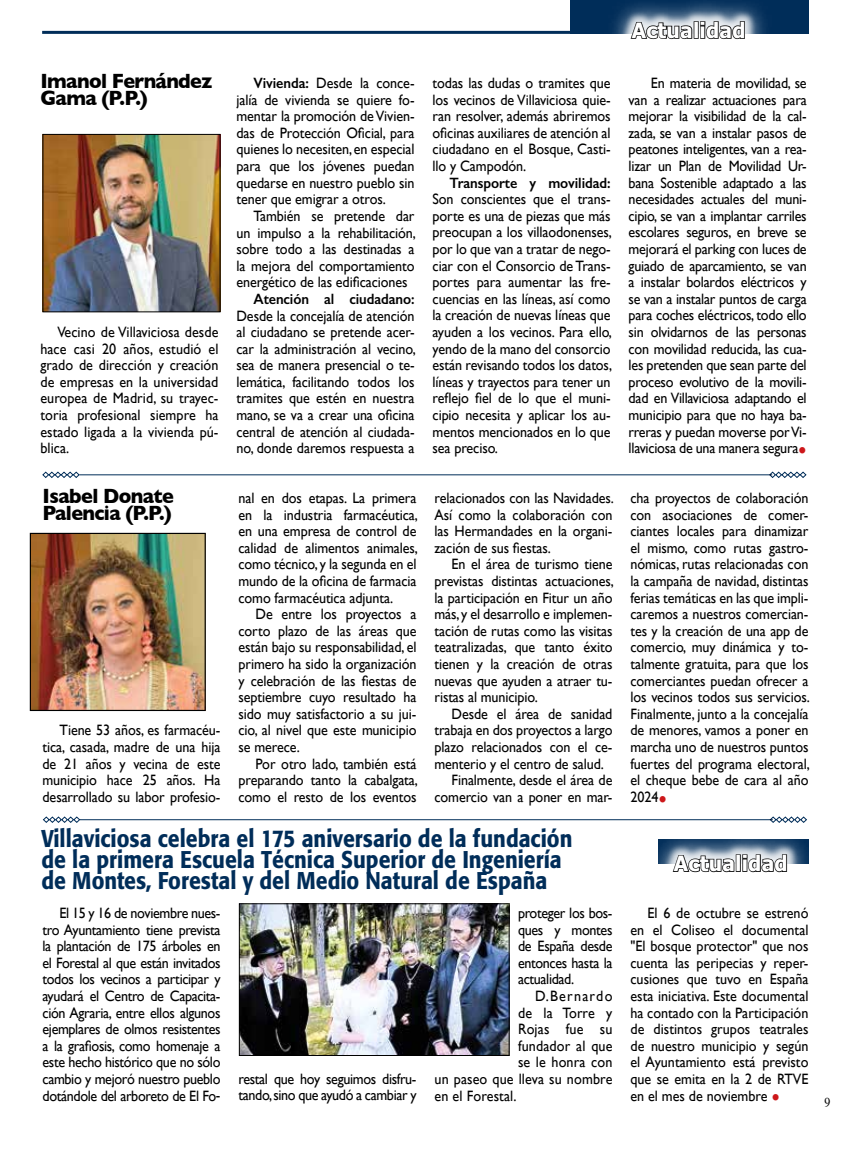
<style>
.page{position:relative;width:851px;height:1149px;background:#fff}
.page>*{position:absolute;margin:0;border:0;box-sizing:border-box;transform-origin:0 0}
.t1{font:500 24px/21px "Formata";color:#002d59;scale:.88 1}
.t2{font:700 21px/16.6px "Gill Sans";letter-spacing:-.03em;color:#000;scale:.94 1}
.t3{font:700 21px "Tahoma";letter-spacing:.01em;color:#fff}
.t4{font:15px/16.6px "Gill Sans";letter-spacing:-.005em;color:#000;text-align:justify;scale:.94 1}
.t5{font:15px/16.6px "Gill Sans";letter-spacing:-.025em;color:#000;scale:.94 1}
.t6{font:600 15px "Gill Sans";letter-spacing:-.005em;color:#000;scale:.94 1}
.t7{font:15px "Gill Sans";letter-spacing:.085em;color:#000;scale:.94 1}
.t8{font:13.5px "Times";color:#000;scale:.88 1}
.s1{font-weight:600}
.s2{font-size:25.5px;color:#cd171a}
</style>
<div class="page">
<hr style="left:42px;top:31px;width:528px;height:3px;background:#002d59">
<div style="left:570px;top:0;width:238px;height:34px;background:#002d59"></div>
<svg style="left:612px;top:2px;width:153px;height:32px;fill:#0f3962"></svg>
<div style="left:619px;top:10px;width:138px;height:41px;background:#fff;opacity:.75"></div>
<svg style="left:629px;top:21px;width:64px;height:19px"></svg>
<div style="left:693px;top:21px;width:5px;height:18px;border:2px solid #000"></div>
<svg style="left:700px;top:21px;width:45px;height:19px"></svg>
<img style="left:45px;top:136px;width:173px;height:174px">
<div style="left:43px;top:134px;width:177px;height:178px;border:1px solid #000"></div>
<img style="left:32px;top:534px;width:172px;height:174px">
<div style="left:30px;top:532px;width:176px;height:178px;border:1px solid #000"></div>
<hr style="left:79px;top:474px;width:693px;height:1px;background:#002d59">
<svg style="left:42px;top:471px;width:38px;height:7px"></svg>
<svg style="left:768px;top:471px;width:38px;height:7px"></svg>
<img style="left:241px;top:905px;width:266px;height:148px">
<div style="left:239px;top:903px;width:270px;height:152px;border:1px solid #000"></div>
<hr style="left:80px;top:819px;width:692px;height:1px;background:#002d59">
<svg style="left:43px;top:816px;width:37px;height:6px"></svg>
<svg style="left:769px;top:816px;width:38px;height:6px"></svg>
<div style="left:661px;top:842px;width:138px;height:42px;background:#fff;opacity:.75"></div>
<svg style="left:671px;top:854px;width:64px;height:18px"></svg>
<div style="left:735px;top:854px;width:5px;height:17px;border:2px solid #000"></div>
<svg style="left:742px;top:853px;width:45px;height:19px"></svg>
<h2 class="t2" style="left:40px;top:72px;width:184px">Imanol Fernández<br>Gama (P.P.)</h2>
<p class="t4" style="left:40px;top:323px;width:191px;text-indent:17px">Vecino de Villaviciosa desde hace casi 20 años, estudió el grado de dirección y creación de empresas en la universidad europea de Madrid, su trayec&shy;toria profesional siempre ha estado ligada a la vivienda pú&shy;blica.</p>
<h2 class="t2" style="left:43px;top:487px;width:141px">Isabel Donate<br>Palencia (P.P.)</h2>
<p class="t4" style="left:43px;top:721px;width:191px;text-indent:17px">Tiene 53 años, es farmacéu&shy;tica, casada, madre de una hija de 21 años y vecina de este municipio hace 25 años. Ha desarrollado su labor profesio-</p>
<p class="t4" style="left:236px;top:74px;width:191px;text-indent:17px"><span class="s1">Vivienda:</span> Desde la conce&shy;jalía de vivienda se quiere fo&shy;mentar la promoción de Vivien&shy;das de Protección Oficial, para quienes lo necesiten, en especial para que los jóvenes puedan quedarse en nuestro pueblo sin tener que emigrar a otros.</p>
<p class="t4" style="left:236px;top:207px;width:192px;text-indent:17px">También se pretende dar un impulso a la rehabilitación, sobre todo a las destinadas a la mejora del comportamiento energético de las edificaciones</p>
<p class="t6" style="left:253px;top:290px;width:173px">Atención al ciudadano:</p>
<p class="t4" style="left:236px;top:307px;width:192px">Desde la concejalía de atención al ciudadano se pretende acer&shy;car la administración al vecino, sea de manera presencial o te&shy;lemática, facilitando todos los tramites que estén en nuestra mano, se va a crear una oficina central de atención al ciudada&shy;no, donde daremos respuesta a</p>
<p class="t4" style="left:238px;top:489px;width:192px">nal en dos etapas. La primera en la industria farmacéutica, en una empresa de control de calidad de alimentos animales, como técnico, y la segunda en el mundo de la oficina de farmacia como farmacéutica adjunta.</p>
<p class="t4" style="left:238px;top:605px;width:191px;text-indent:17px">De entre los proyectos a corto plazo de las áreas que están bajo su responsabilidad, el primero ha sido la organización y celebración de las fiestas de septiembre cuyo resultado ha sido muy satisfactorio a su jui&shy;cio, al nivel que este municipio se merece.</p>
<p class="t4" style="left:238px;top:754px;width:192px;text-indent:17px">Por otro lado, también está preparando tanto la cabalgata, como el resto de los eventos</p>
<p class="t4" style="left:432px;top:74px;width:191px">todas las dudas o tramites que los vecinos de Villaviciosa quie&shy;ran resolver, además abriremos oficinas auxiliares de atención al ciudadano en el Bosque, Casti&shy;llo y Campodón.</p>
<p class="t6" style="left:449px;top:173px;width:173px">Transporte y movilidad:</p>
<p class="t4" style="left:432px;top:191px;width:192px">Son conscientes que el trans&shy;porte es una de piezas que más preocupan a los villaodonenses, por lo que van a tratar de nego&shy;ciar con el Consorcio de Trans&shy;portes para aumentar las fre&shy;cuencias en las líneas, así como la creación de nuevas líneas que ayuden a los vecinos. Para ello, yendo de la mano del consorcio están revisando todos los datos, líneas y trayectos para tener un reflejo fiel de lo que el muni&shy;cipio necesita y aplicar los au&shy;mentos mencionados en lo que sea preciso.</p>
<p class="t4" style="left:434px;top:489px;width:192px">relacionados con las Navidades.<br>Así como la colaboración con las Hermandades en la organi&shy;zación de sus fiestas.</p>
<p class="t4" style="left:434px;top:555px;width:192px;text-indent:17px">En el área de turismo tiene previstas distintas actuaciones, la participación en Fitur un año más, y el desarrollo e implemen&shy;tación de rutas como las visitas teatralizadas, que tanto éxito tienen y la creación de otras nuevas que ayuden a atraer tu&shy;ristas al municipio.</p>
<p class="t4" style="left:451px;top:705px;width:173px">Desde el área de sanidad</p>
<p class="t4" style="left:434px;top:721px;width:191px">trabaja en dos proyectos a largo</p>
<p class="t4" style="left:434px;top:738px;width:191px">plazo relacionados con el ce-</p>
<p class="t4" style="left:434px;top:754px;width:182px">menterio y el centro de salud.</p>
<p class="t4" style="left:451px;top:771px;width:173px">Finalmente, desde el área de</p>
<p class="t4" style="left:434px;top:788px;width:191px">comercio van a poner en mar-</p>
<h1 class="t1" style="left:41px;top:827px;width:604px">Villaviciosa celebra el 175 aniversario de la fundación de la primera Escuela Técnica Superior de Ingeniería de Montes, Forestal y del Medio Natural de España</h1>
<p class="t4" style="left:43px;top:904px;width:191px;text-indent:17px">El 15 y 16 de noviembre nues&shy;tro Ayuntamiento tiene prevista la plantación de 175 árboles en el Forestal al que están invitados todos los vecinos a participar y ayudará el Centro de Capacita&shy;ción Agraria, entre ellos algunos ejemplares de olmos resistentes a la grafiosis, como homenaje a este hecho histórico que no sólo cambio y mejoró nuestro pueblo dotándole del arboreto de El Fo-</p>
<p class="t5" style="left:238px;top:1069px;width:191px">restal que hoy seguimos disfru&shy;tando, sino que ayudó a cambiar y</p>
<p class="t4" style="left:518px;top:904px;width:102px">proteger los bos&shy;ques y montes de España desde entonces hasta la actualidad.</p>
<p class="t7" style="left:535px;top:986px;width:84px">D.Bernardo</p>
<p class="t4" style="left:518px;top:1003px;width:102px">de la Torre y</p>
<p class="t4" style="left:518px;top:1020px;width:102px">Rojas fue su</p>
<p class="t4" style="left:518px;top:1036px;width:102px">fundador al que</p>
<p class="t4" style="left:518px;top:1053px;width:102px">se le honra con</p>
<p class="t4" style="left:434px;top:1070px;width:191px">un paseo que lleva su nombre</p>
<p class="t4" style="left:434px;top:1086px;width:89px">en el Forestal.</p>
<h2 class="t3" style="left:631px;top:16px;width:115px">Actualidad</h2>
<p class="t4" style="left:628px;top:74px;width:191px;text-indent:22px">En materia de movilidad, se van a realizar actuaciones para mejorar la visibilidad de la cal&shy;zada, se van a instalar pasos de peatones inteligentes, van a rea&shy;lizar un Plan de Movilidad Ur&shy;bana Sostenible adaptado a las necesidades actuales del muni&shy;cipio, se van a implantar carriles escolares seguros, en breve se mejorará el parking con luces de guiado de aparcamiento, se van a instalar bolardos eléctricos y se van a instalar puntos de carga para coches eléctricos, todo ello sin olvidarnos de las personas con movilidad reducida, las cua&shy;les pretenden que sean parte del proceso evolutivo de la movili&shy;dad en Villaviciosa adaptando el municipio para que no haya ba&shy;rreras y puedan moverse por Vi&shy;llaviciosa de una manera segura<span class="s2">•</span></p>
<p class="t4" style="left:630px;top:489px;width:192px">cha proyectos de colaboración con asociaciones de comer&shy;ciantes locales para dinamizar el mismo, como rutas gastro&shy;nómicas, rutas relacionadas con la campaña de navidad, distintas ferias temáticas en las que impli&shy;caremos a nuestros comercian&shy;tes y la creación de una app de comercio, muy dinámica y to&shy;talmente gratuita, para que los comerciantes puedan ofrecer a los vecinos todos sus servicios.<br>Finalmente, junto a la concejalía de menores, vamos a poner en marcha uno de nuestros puntos fuertes del programa electoral, el cheque bebe de cara al año 2024<span class="s2">•</span></p>
<h2 class="t3" style="left:673px;top:848px;width:115px">Actualidad</h2>
<p class="t4" style="left:630px;top:904px;width:191px;text-indent:17px">El 6 de octubre se estrenó en el Coliseo el documental "El bosque protector" que nos cuenta las peripecias y reper&shy;cusiones que tuvo en España esta iniciativa. Este documental ha contado con la Participación de distintos grupos teatrales de nuestro municipio y según el Ayuntamiento está previsto que se emita en la 2 de RTVE en el mes de noviembre <span class="s2">•</span></p>
<p class="t8" style="left:824px;top:1089px;width:8px">9</p>
</div>
